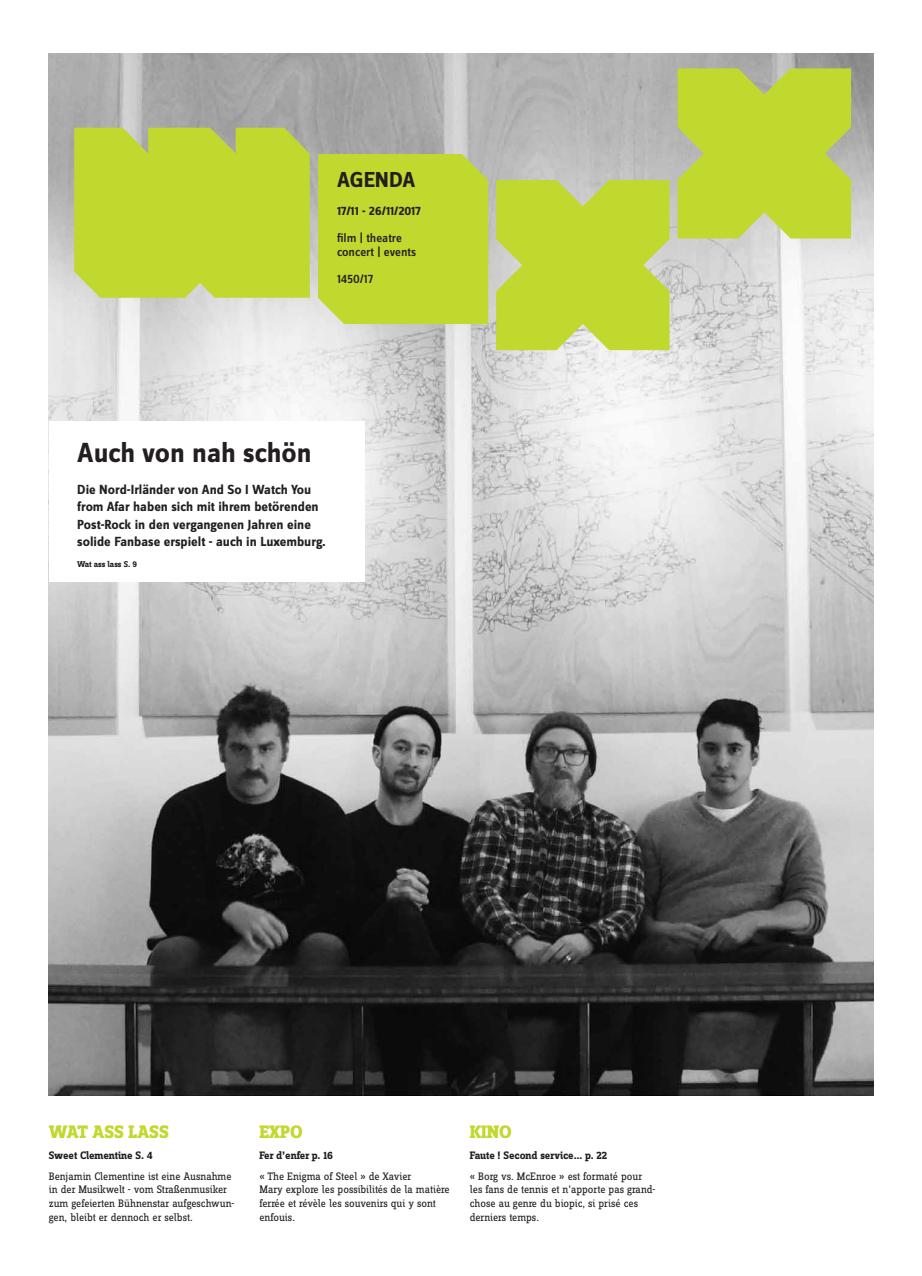
<style>
.page{position:relative;width:922px;height:1276px;background:#fff}
.page>*{position:absolute;margin:0;border:0;box-sizing:border-box;transform-origin:0 0}
.t1{font:700 28.75px "Zine Sans Dis";color:#231f20}
.t2{font:700 22.5px "Zine Sans Dis";color:#231f20}
.t3{font:800 18.75px "Zine Slab Dis";color:#c1d82f}
.t4{font:700 13.75px/17.5px "Zine Sans Dis";color:#231f20}
.t5{font:500 12.75px/13.8px "Zine Sans Dis";color:#231f20}
.t6{font:700 12.75px "Zine Sans Dis";color:#231f20}
.t7{font:11.25px/13.8px "Zine Slab Dis";letter-spacing:-.01em;color:#231f20}
.t8{font:700 11.25px "Zine Slab Dis";color:#231f20}
.t9{font:700 8.75px "Zine Slab Dis";color:#231f20}
</style>
<div class="page">
<img style="left:49px;top:53px;width:823px;height:1042px">
<div style="left:49px;top:421px;width:315px;height:160px;background:#fff"></div>
<svg style="left:496px;top:180px;width:173px;height:170px;background:#c2d73e"></svg>
<svg style="left:677px;top:68px;width:173px;height:170px;background:#c0d53c"></svg>
<div style="left:318px;top:154px;width:170px;height:170px;background:#c1d82f"></div>
<div style="left:74px;top:128px;width:236px;height:170px;background:#c1d82f"></div>
<h2 class="t2" style="left:337px;top:168px;width:80px">AGENDA</h2>
<p class="t6" style="left:337px;top:204px;width:85px">17/11 - 26/11/2017</p>
<p class="t5" style="left:337px;top:232px;width:81px">film | theatre concert | events</p>
<p class="t5" style="left:337px;top:273px;width:38px">1450/17</p>
<h1 class="t1" style="left:77px;top:437px;width:236px">Auch von nah schön</h1>
<p class="t4" style="left:77px;top:481px;width:250px">Die Nord-Irländer von And So I Watch You from Afar haben sich mit ihrem betörenden Post-Rock in den vergangenen Jahren eine solide Fanbase erspielt - auch in Luxemburg.</p>
<p class="t9" style="left:77px;top:559px;width:61px">Wat ass lass S. 9</p>
<h3 class="t3" style="left:49px;top:1121px;width:121px">WAT ASS LASS</h3>
<h3 class="t3" style="left:259px;top:1121px;width:45px">EXPO</h3>
<h3 class="t3" style="left:469px;top:1121px;width:43px">KINO</h3>
<p class="t8" style="left:49px;top:1149px;width:105px">Sweet Clementine S. 4</p>
<p class="t7" style="left:49px;top:1169px;width:187px">Benjamin Clementine ist eine Ausnahme in der Musikwelt - vom Straßenmusiker zum gefeierten Bühnenstar aufgeschwun&shy;gen, bleibt er dennoch er selbst.</p>
<p class="t8" style="left:259px;top:1149px;width:75px">Fer d’enfer p. 16</p>
<p class="t7" style="left:259px;top:1169px;width:192px">« The Enigma of Steel » de Xavier<br>Mary explore les possibilités de la matière ferrée et révèle les souvenirs qui y sont enfouis.</p>
<p class="t8" style="left:469px;top:1149px;width:139px">Faute ! Second service… p. 22</p>
<p class="t7" style="left:469px;top:1169px;width:187px">« Borg vs. McEnroe » est formaté pour les fans de tennis et n’apporte pas grand&shy;chose au genre du biopic, si prisé ces derniers temps.</p>
</div>
